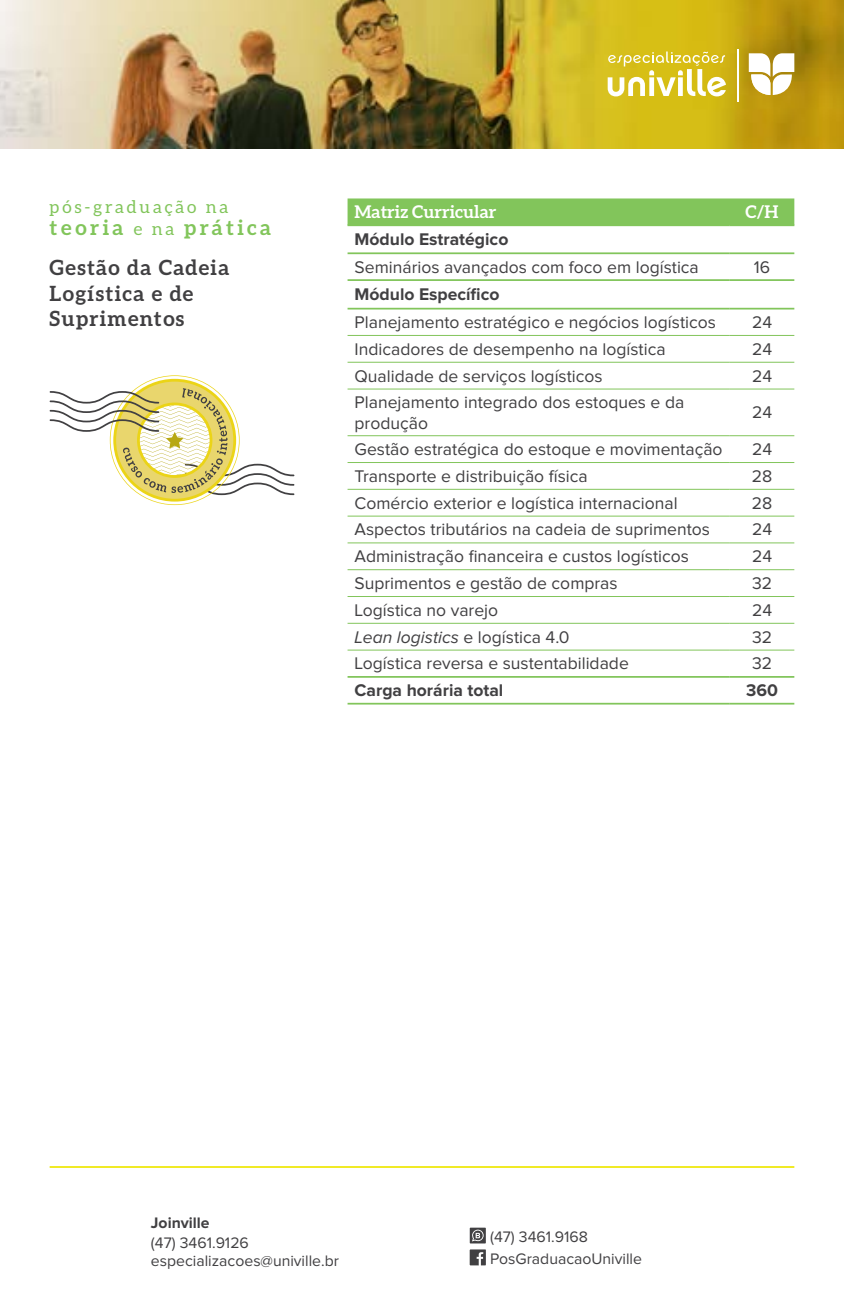
<style>
.page{position:relative;width:844px;height:1315px;background:#fff}
.page>*{position:absolute;margin:0;border:0;box-sizing:border-box;transform-origin:0 0}
.t1{font:700 21px/40.2px "Aleo";letter-spacing:.115em;color:#414042}
.t2{font:700 21px/25.2px "Aleo";letter-spacing:.06em;color:#414042}
.t3{font:17.5px/21px "Proxima Nova";color:#414042}
.t4{font:700 17.5px "Proxima Nova";color:#414042}
.t5{font:italic 17.5px "Proxima Nova";color:#414042}
.t6{font:700 17.5px "Aleo";color:#fff}
.t7{font:17.5px "Aleo";letter-spacing:.16em;color:#82c55b}
.t8{font:15.75px/17.5px "Proxima Nova";color:#414042}
.t9{font:700 15.75px "Proxima Nova";color:#414042}
.s1{color:#82c55b}
.s2{font-weight:400;font-size:17.5px;color:#82c55b}
.s3{font-style:normal}
</style>
<div class="page">
<img style="left:0;top:0;width:843px;height:149px">
<svg style="left:748px;top:53px;width:46px;height:42px"></svg>
<hr style="left:737px;top:49px;width:1px;height:52px;background:#fff">
<svg style="left:607px;top:51px;width:118px;height:46px"></svg>
<svg style="left:50px;top:375px;width:244px;height:130px"></svg>
<div style="left:347px;top:198px;width:447px;height:26px;background:#82c55b"></div>
<hr style="left:347px;top:335px;width:382px;height:1px;background:#82c55b">
<hr style="left:729px;top:335px;width:65px;height:1px;background:#82c55b">
<hr style="left:347px;top:362px;width:382px;height:1px;background:#82c55b">
<hr style="left:729px;top:362px;width:65px;height:1px;background:#82c55b">
<hr style="left:347px;top:388px;width:382px;height:1px;background:#82c55b">
<hr style="left:729px;top:388px;width:65px;height:1px;background:#82c55b">
<hr style="left:347px;top:435px;width:382px;height:1px;background:#82c55b">
<hr style="left:729px;top:435px;width:65px;height:1px;background:#82c55b">
<hr style="left:347px;top:462px;width:382px;height:1px;background:#82c55b">
<hr style="left:729px;top:462px;width:65px;height:1px;background:#82c55b">
<hr style="left:347px;top:516px;width:382px;height:1px;background:#82c55b">
<hr style="left:729px;top:516px;width:65px;height:1px;background:#82c55b">
<hr style="left:347px;top:542px;width:382px;height:1px;background:#82c55b">
<hr style="left:729px;top:542px;width:65px;height:1px;background:#82c55b">
<hr style="left:347px;top:569px;width:382px;height:1px;background:#82c55b">
<hr style="left:729px;top:569px;width:65px;height:1px;background:#82c55b">
<hr style="left:347px;top:596px;width:382px;height:1px;background:#82c55b">
<hr style="left:729px;top:596px;width:65px;height:1px;background:#82c55b">
<hr style="left:347px;top:623px;width:382px;height:1px;background:#82c55b">
<hr style="left:729px;top:623px;width:65px;height:1px;background:#82c55b">
<hr style="left:347px;top:649px;width:382px;height:1px;background:#82c55b">
<hr style="left:729px;top:649px;width:65px;height:1px;background:#82c55b">
<hr style="left:347px;top:224px;width:382px;height:2px;background:#82c55b">
<hr style="left:729px;top:224px;width:65px;height:2px;background:#82c55b">
<hr style="left:347px;top:252px;width:382px;height:2px;background:#82c55b">
<hr style="left:729px;top:252px;width:65px;height:2px;background:#82c55b">
<hr style="left:347px;top:279px;width:382px;height:2px;background:#82c55b">
<hr style="left:729px;top:279px;width:65px;height:2px;background:#82c55b">
<hr style="left:347px;top:308px;width:382px;height:1px;background:#82c55b">
<hr style="left:729px;top:308px;width:65px;height:1px;background:#82c55b">
<hr style="left:347px;top:676px;width:382px;height:2px;background:#82c55b">
<hr style="left:729px;top:676px;width:65px;height:2px;background:#82c55b">
<hr style="left:347px;top:703px;width:382px;height:1px;background:#82c55b">
<hr style="left:729px;top:703px;width:65px;height:1px;background:#82c55b">
<hr style="left:347px;top:489px;width:382px;height:1px;background:#82c55b">
<hr style="left:729px;top:489px;width:65px;height:1px;background:#82c55b">
<hr style="left:50px;top:1166px;width:744px;height:1px;background:#eee809">
<svg style="left:469px;top:1249px;width:17px;height:16px"></svg>
<div style="left:469px;top:1227px;width:16px;height:16px;background:#414042"></div>
<svg style="left:472px;top:1229px;width:11px;height:12px"></svg>
<p class="t7" style="left:50px;top:196px;width:180px">pós-graduação na</p>
<p class="t1" style="left:50px;top:207px;width:223px"><span class="s1">teoria</span> <span class="s2">e na</span> <span class="s1">prática<br></span>Gestão da Cadeia</p>
<p class="t2" style="left:50px;top:280px;width:145px">Logística e de<br>Suprimentos</p>
<p class="t6" style="left:354px;top:202px;width:143px">Matriz Curricular</p>
<p class="t6" style="left:745px;top:202px;width:34px">C/H</p>
<p class="t4" style="left:354px;top:231px;width:155px">Módulo Estratégico</p>
<p class="t3" style="left:354px;top:257px;width:346px">Seminários avançados com foco em logística</p>
<p class="t3" style="left:753px;top:257px;width:18px">16</p>
<p class="t4" style="left:354px;top:286px;width:146px">Módulo Específico</p>
<p class="t3" style="left:354px;top:312px;width:363px">Planejamento estratégico e negócios logísticos</p>
<p class="t3" style="left:751px;top:312px;width:22px">24</p>
<p class="t3" style="left:354px;top:339px;width:312px">Indicadores de desempenho na logística</p>
<p class="t3" style="left:751px;top:339px;width:22px">24</p>
<p class="t3" style="left:354px;top:366px;width:249px">Qualidade de serviços logísticos</p>
<p class="t3" style="left:751px;top:366px;width:22px">24</p>
<p class="t3" style="left:354px;top:392px;width:331px">Planejamento integrado dos estoques e da produção</p>
<p class="t3" style="left:751px;top:403px;width:22px">24</p>
<p class="t3" style="left:354px;top:439px;width:369px">Gestão estratégica do estoque e movimentação</p>
<p class="t3" style="left:751px;top:439px;width:22px">24</p>
<p class="t3" style="left:354px;top:466px;width:235px">Transporte e distribuição física</p>
<p class="t3" style="left:751px;top:466px;width:22px">28</p>
<p class="t3" style="left:354px;top:493px;width:324px">Comércio exterior e logística internacional</p>
<p class="t3" style="left:751px;top:493px;width:22px">28</p>
<p class="t3" style="left:354px;top:520px;width:357px">Aspectos tributários na cadeia de suprimentos</p>
<p class="t3" style="left:751px;top:520px;width:22px">24</p>
<p class="t3" style="left:354px;top:546px;width:336px">Administração financeira e custos logísticos</p>
<p class="t3" style="left:751px;top:546px;width:22px">24</p>
<p class="t3" style="left:354px;top:573px;width:264px">Suprimentos e gestão de compras</p>
<p class="t3" style="left:751px;top:573px;width:22px">32</p>
<p class="t3" style="left:354px;top:600px;width:145px">Logística no varejo</p>
<p class="t3" style="left:751px;top:600px;width:22px">24</p>
<p class="t5" style="left:354px;top:629px;width:216px">Lean logistics <span class="s3">e logística 4.0</span></p>
<p class="t3" style="left:751px;top:627px;width:22px">32</p>
<p class="t3" style="left:354px;top:654px;width:276px">Logística reversa e sustentabilidade</p>
<p class="t3" style="left:751px;top:654px;width:22px">32</p>
<p class="t4" style="left:354px;top:682px;width:150px">Carga horária total</p>
<p class="t4" style="left:746px;top:682px;width:33px">360</p>
<p class="t9" style="left:151px;top:1215px;width:60px">Joinville</p>
<p class="t8" style="left:151px;top:1234px;width:189px">(47) 3461.9126 especializacoes@univille.br</p>
<p class="t8" style="left:490px;top:1226px;width:153px;line-height:21.9px">(47) 3461.9168<br>PosGraduacaoUniville</p>
</div>
